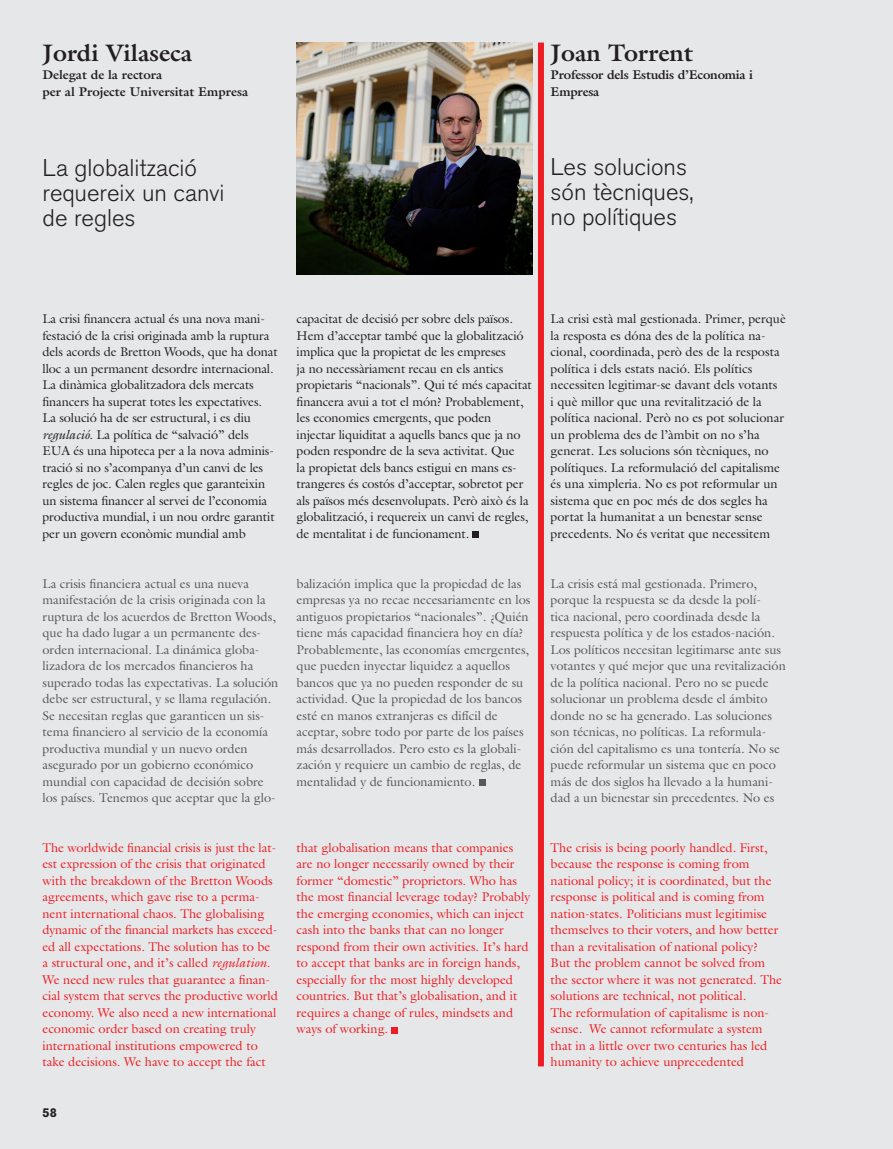
<style>
.page{position:relative;width:893px;height:1149px;background:#fff}
.page>*{position:absolute;margin:0;border:0;box-sizing:border-box;transform-origin:0 0}
.t1{font:300 24px/24.8px "Akzidenz Grotesk BE";color:#231f20}
.TXT_LECTURA_BANDER{font:700 24px "Galliard";color:#231f20}
.TXT_LECTURA_BANDER-2{font:12.75px/16.5px "Galliard";letter-spacing:-.01em;color:#231f20}
.TXT_LECTURA_BANDER-3{font:12.75px/16.5px "Galliard";color:#57585a}
.TXT_LECTURA_BANDER-4{font:12.75px/16.5px "Galliard";color:#ee1d23}
.TXT_LECTURA_BANDER-5{font:700 12.75px/16.5px "Galliard";color:#231f20}
.t2{font:700 12.75px "Akzidenz Grotesk BE";color:#231f20}
.s1{font-style:italic}
</style>
<div class="page">
<div style="left:0;top:0;width:893px;height:1148px;background:#e6e7e9"></div>
<img style="left:297px;top:43px;width:236px;height:231px">
<div style="left:538px;top:43px;width:6px;height:1023px;background:#ee1d23"></div>
<div style="left:473px;top:531px;width:6px;height:7px;background:#231f20"></div>
<div style="left:479px;top:779px;width:7px;height:6px;background:#57585a"></div>
<div style="left:392px;top:1026px;width:6px;height:7px;background:#ee1d23"></div>
<p class="TXT_LECTURA_BANDER" style="left:43px;top:37px;width:151px">Jordi Vilaseca</p>
<p class="TXT_LECTURA_BANDER-5" style="left:43px;top:66px;width:207px">Delegat de la rectora<br>per al Projecte Universitat Empresa</p>
<p class="TXT_LECTURA_BANDER" style="left:551px;top:37px;width:144px">Joan Torrent</p>
<p class="TXT_LECTURA_BANDER-5" style="left:551px;top:66px;width:204px">Professor dels Estudis d’Economia i<br>Empresa</p>
<p class="t1" style="left:43px;top:156px;width:184px">La globalització requereix un canvi de regles</p>
<p class="t1" style="left:551px;top:155px;width:145px">Les solucions són tècniques, no polítiques</p>
<p class="TXT_LECTURA_BANDER-2" style="left:43px;top:310px;width:237px">La crisi financera actual és una nova mani&shy;festació de la crisi originada amb la ruptura dels acords de Bretton Woods, que ha donat lloc a un permanent desordre internacional.<br>La dinàmica globalitzadora dels mercats financers ha superat totes les expectatives.<br>La solució ha de ser estructural, i es diu <span class="s1">regulació</span>. La política de “salvació” dels EUA és una hipoteca per a la nova adminis&shy;tració si no s’acompanya d’un canvi de les regles de joc. Calen regles que garanteixin un sistema financer al servei de l’economia productiva mundial, i un nou ordre garantit per un govern econòmic mundial amb</p>
<p class="TXT_LECTURA_BANDER-2" style="left:551px;top:310px;width:237px">La crisi està mal gestionada. Primer, perquè la resposta es dóna des de la política na&shy;cional, coordinada, però des de la resposta política i dels estats nació. Els polítics necessiten legitimar-se davant dels votants<br>i què millor que una revitalització de la política nacional. Però no es pot solucionar un problema des de l’àmbit on no s’ha generat. Les solucions són tècniques, no polítiques. La reformulació del capitalisme és una ximpleria. No es pot reformular un sistema que en poc més de dos segles ha portat la humanitat a un benestar sense precedents. No és veritat que necessitem</p>
<p class="TXT_LECTURA_BANDER-2" style="left:297px;top:310px;width:237px">capacitat de decisió per sobre dels països.<br>Hem d’acceptar també que la globalització implica que la propietat de les empreses<br>ja no necessàriament recau en els antics propietaris “nacionals”. Qui té més capacitat financera avui a tot el món? Probablement, les economies emergents, que poden injectar liquiditat a aquells bancs que ja no poden respondre de la seva activitat. Que<br>la propietat dels bancs estigui en mans es&shy;trangeres és costós d’acceptar, sobretot per als països més desenvolupats. Però això és la globalització, i requereix un canvi de regles, de mentalitat i de funcionament.</p>
<p class="TXT_LECTURA_BANDER-3" style="left:43px;top:574px;width:237px">La crisis financiera actual es una nueva manifestación de la crisis originada con la ruptura de los acuerdos de Bretton Woods, que ha dado lugar a un permanente des&shy;orden internacional. La dinámica globa&shy;lizadora de los mercados financieros ha superado todas las expectativas. La solución debe ser estructural, y se llama regulación.<br>Se necesitan reglas que garanticen un sis&shy;tema financiero al servicio de la economía productiva mundial y un nuevo orden asegurado por un gobierno económico mundial con capacidad de decisión sobre los países. Tenemos que aceptar que la glo-</p>
<p class="TXT_LECTURA_BANDER-3" style="left:297px;top:574px;width:235px">balización implica que la propiedad de las empresas ya no recae necesariamente en los antiguos propietarios “nacionales”. ¿Quién tiene más capacidad financiera hoy en día?<br>Probablemente, las economías emergentes, que pueden inyectar liquidez a aquellos bancos que ya no pueden responder de su actividad. Que la propiedad de los bancos esté en manos extranjeras es difícil de aceptar, sobre todo por parte de los países más desarrollados. Pero esto es la globali&shy;zación y requiere un cambio de reglas, de mentalidad y de funcionamiento.</p>
<p class="TXT_LECTURA_BANDER-3" style="left:551px;top:574px;width:237px">La crisis está mal gestionada. Primero, porque la respuesta se da desde la polí-<br>tica nacional, pero coordinada desde la respuesta política y de los estados-nación.<br>Los políticos necesitan legitimarse ante sus votantes y qué mejor que una revitalización de la política nacional. Pero no se puede solucionar un problema desde el ámbito donde no se ha generado. Las soluciones son técnicas, no políticas. La reformula&shy;ción del capitalismo es una tontería. No se puede reformular un sistema que en poco más de dos siglos ha llevado a la humani&shy;dad a un bienestar sin precedentes. No es</p>
<p class="TXT_LECTURA_BANDER-4" style="left:43px;top:838px;width:237px">The worldwide financial crisis is just the lat&shy;est expression of the crisis that originated with the breakdown of the Bretton Woods agreements, which gave rise to a perma&shy;nent international chaos. The globalising dynamic of the financial markets has exceed&shy;ed all expectations. The solution has to be a structural one, and it’s called <span class="s1">regulation</span>.<br>We need new rules that guarantee a finan&shy;cial system that serves the productive world economy. We also need a new international economic order based on creating truly international institutions empowered to take decisions. We have to accept the fact</p>
<p class="TXT_LECTURA_BANDER-4" style="left:297px;top:838px;width:235px">that globalisation means that companies are no longer necessarily owned by their former “domestic” proprietors. Who has the most financial leverage today? Probably the emerging economies, which can inject cash into the banks that can no longer respond from their own activities. It’s hard to accept that banks are in foreign hands, especially for the most highly developed countries. But that’s globalisation, and it requires a change of rules, mindsets and ways of working.</p>
<p class="TXT_LECTURA_BANDER-4" style="left:551px;top:838px;width:233px">The crisis is being poorly handled. First, because the response is coming from national policy; it is coordinated, but the response is political and is coming from nation-states. Politicians must legitimise themselves to their voters, and how better than a revitalisation of national policy?<br>But the problem cannot be solved from the sector where it was not generated. The solutions are technical, not political.<br>The reformulation of capitalisme is non&shy;sense. We cannot reformulate a system that in a little over two centuries has led humanity to achieve unprecedented</p>
<p class="t2" style="left:43px;top:1104px;width:16px">58</p>
</div>
